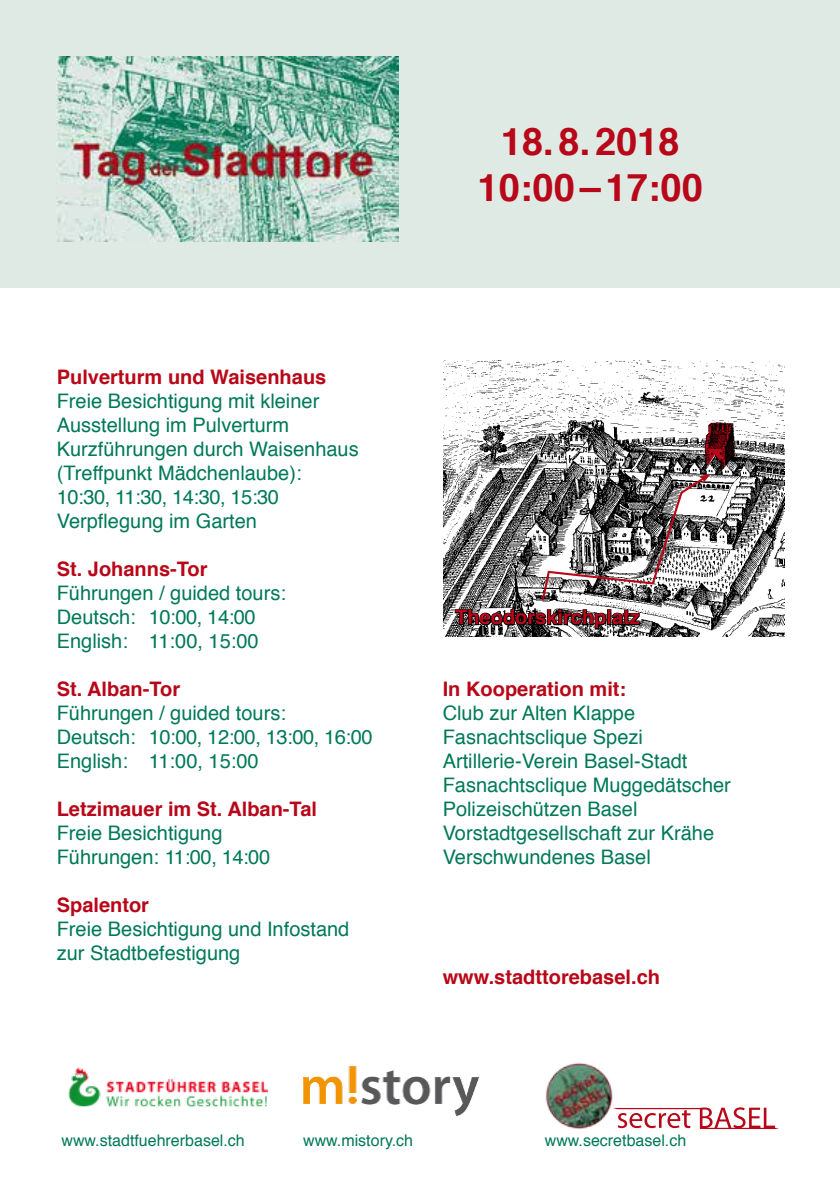
<style>
.page{position:relative;width:840px;height:1191px;background:#fff}
.page>*{position:absolute;margin:0;border:0;box-sizing:border-box;transform-origin:0 0}
.t1{font:700 38px/45.6px "Helvetica";color:#b80718;text-align:center}
.t2{font:20px/24px "Helvetica";color:#007958}
.t3{font:700 20px "Helvetica";color:#b80718}
.t4{font:16px "Helvetica";color:#007958}
</style>
<div class="page">
<div style="left:0;top:0;width:839px;height:288px;background:#e0eae5"></div>
<img style="left:57px;top:57px;width:341px;height:184px">
<img style="left:68px;top:1067px;width:200px;height:40px">
<img style="left:303px;top:1066px;width:175px;height:49px">
<svg style="left:622px;top:1107px;width:156px;height:22px"></svg>
<img style="left:545px;top:1062px;width:77px;height:67px">
<img style="left:443px;top:360px;width:340px;height:277px">
<svg style="left:453px;top:422px;width:280px;height:208px"></svg>
<p class="t3" style="left:57px;top:361px;width:271px">Pulverturm und Waisenhaus</p>
<p class="t2" style="left:57px;top:390px;width:303px">Freie Besichtigung mit kleiner<br>Ausstellung im Pulverturm<br>Kurzführungen durch Waisenhaus (Treffpunkt Mädchenlaube):<br>10:30, 11:30, 14:30, 15:30<br>Verpflegung im Garten</p>
<p class="t3" style="left:57px;top:553px;width:152px">St. Johanns-Tor</p>
<p class="t2" style="left:57px;top:582px;width:231px">Führungen / guided tours:<br>Deutsch: 10:00, 14:00<br>English: 11:00, 15:00</p>
<p class="t3" style="left:57px;top:673px;width:125px">St. Alban-Tor</p>
<p class="t2" style="left:57px;top:702px;width:317px">Führungen / guided tours:<br>Deutsch: 10:00, 12:00, 13:00, 16:00<br>English: 11:00, 15:00</p>
<p class="t3" style="left:57px;top:793px;width:262px">Letzimauer im St. Alban-Tal</p>
<p class="t2" style="left:57px;top:822px;width:215px">Freie Besichtigung<br>Führungen: 11:00, 14:00</p>
<p class="t3" style="left:57px;top:889px;width:94px">Spalentor</p>
<p class="t2" style="left:57px;top:918px;width:294px">Freie Besichtigung und Infostand zur Stadtbefestigung</p>
<h1 class="t1" style="left:477px;top:119px;width:226px">18.8.2018<br>10:00–17:00</h1>
<p class="t3" style="left:455px;top:601px;width:186px">Theodorskirchplatz</p>
<p class="t3" style="left:442px;top:673px;width:185px">In Kooperation mit:</p>
<p class="t2" style="left:442px;top:702px;width:289px">Club zur Alten Klappe<br>Fasnachtsclique Spezi<br>Artillerie-Verein Basel-Stadt<br>Fasnachtsclique Muggedätscher<br>Polizeischützen Basel<br>Vorstadtgesellschaft zur Krähe<br>Verschwundenes Basel</p>
<p class="t3" style="left:442px;top:961px;width:219px">www.stadttorebasel.ch</p>
<p class="t4" style="left:61px;top:1128px;width:185px">www.stadtfuehrerbasel.ch</p>
<p class="t4" style="left:303px;top:1128px;width:111px">www.mistory.ch</p>
<p class="t4" style="left:544px;top:1128px;width:143px">www.secretbasel.ch</p>
</div>
